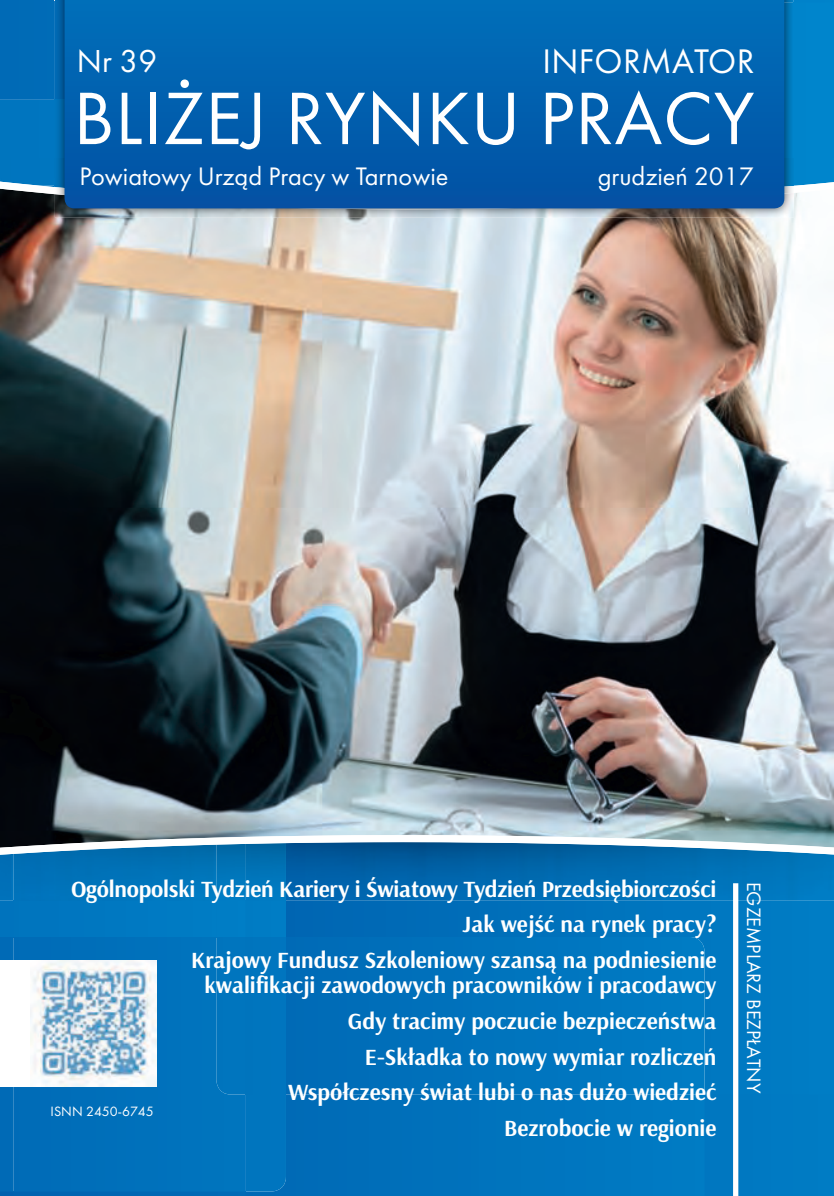
<style>
.page{position:relative;width:834px;height:1196px;background:#fff}
.page>*{position:absolute;margin:0;border:0;box-sizing:border-box;transform-origin:0 0}
.t1{font:77px "Futura";letter-spacing:.01em;color:#fff}
.t2{font:35.35px "Futura";letter-spacing:.01em;color:#fff}
.t3{font:32.9px "Futura";color:#fff}
.t4{font:26.25px "Futura";color:#fff}
.t5{font:700 23.28px/35.5px "Arsenal";color:#fff;text-align:right}
.t6{font:20.12px "Futura";color:#fff}
.t7{font:14px "Futura";color:#fff}
</style>
<div class="page">
<img style="left:246px;top:1094px;width:587px;height:102px">
<img style="left:286px;top:857px;width:547px;height:237px">
<img style="left:0;top:900px;width:14px;height:291px">
<img style="left:14px;top:857px;width:272px;height:334px">
<img style="left:0;top:0;width:833px;height:100px">
<div style="left:793px;top:3px;width:40px;height:175px;background:#0085cc"></div>
<div style="left:0;top:100px;width:55px;height:59px;background:#0075bf"></div>
<img style="left:0;top:1191px;width:246px;height:5px">
<img style="left:286px;top:937px;width:418px;height:157px">
<div style="left:216px;top:937px;width:30px;height:157px;background:#0075be"></div>
<img style="left:0;top:159px;width:55px;height:19px">
<img style="left:0;top:857px;width:14px;height:43px">
<img style="left:0;top:178px;width:833px;height:679px">
<div style="left:0;top:960px;width:157px;height:126px;background:#fff"></div>
<img style="left:31px;top:960px;width:126px;height:126px">
<div style="left:733px;top:883px;width:5px;height:313px;background:#fff"></div>
<img style="left:55px;top:100px;width:9px;height:79px">
<img style="left:55px;top:179px;width:9px;height:7px">
<img style="left:55px;top:209px;width:738px;height:9px">
<img style="left:55px;top:186px;width:738px;height:23px">
<svg style="left:64px;top:0;width:720px;height:208px;background:#015fae"></svg>
<h2 class="t2" style="left:542px;top:41px;width:214px">INFORMATOR</h2>
<h1 class="t1" style="left:73px;top:73px;width:682px">BLIŻEJ RYNKU PRACY</h1>
<h3 class="t3" style="left:77px;top:42px;width:82px">Nr 39</h3>
<p class="t4" style="left:79px;top:160px;width:370px">Powiatowy Urząd Pracy w Tarnowie</p>
<p class="t4" style="left:597px;top:160px;width:157px">grudzień 2017</p>
<p class="t5" style="left:71px;top:871px;width:646px">Ogólnopolski Tydzień Kariery i Światowy Tydzień Przedsiębiorczości<br>Jak wejść na rynek pracy?<br>Krajowy Fundusz Szkoleniowy szansą na podniesienie</p>
<p class="t5" style="left:204px;top:968px;width:513px">kwalifikacji zawodowych pracowników i pracodawcy Gdy tracimy poczucie bezpieczeństwa<br>E-Składka to nowy wymiar rozliczeń<br>Współczesny świat lubi o nas dużo wiedzieć Bezrobocie w regionie</p>
<p class="t7" style="left:51px;top:1103px;width:105px">ISNN 2450-6745</p>
<p class="t6" style="left:765px;top:881px;width:213px;rotate:90deg">EGZEMPLARZ BEZPŁATNY</p>
</div>
